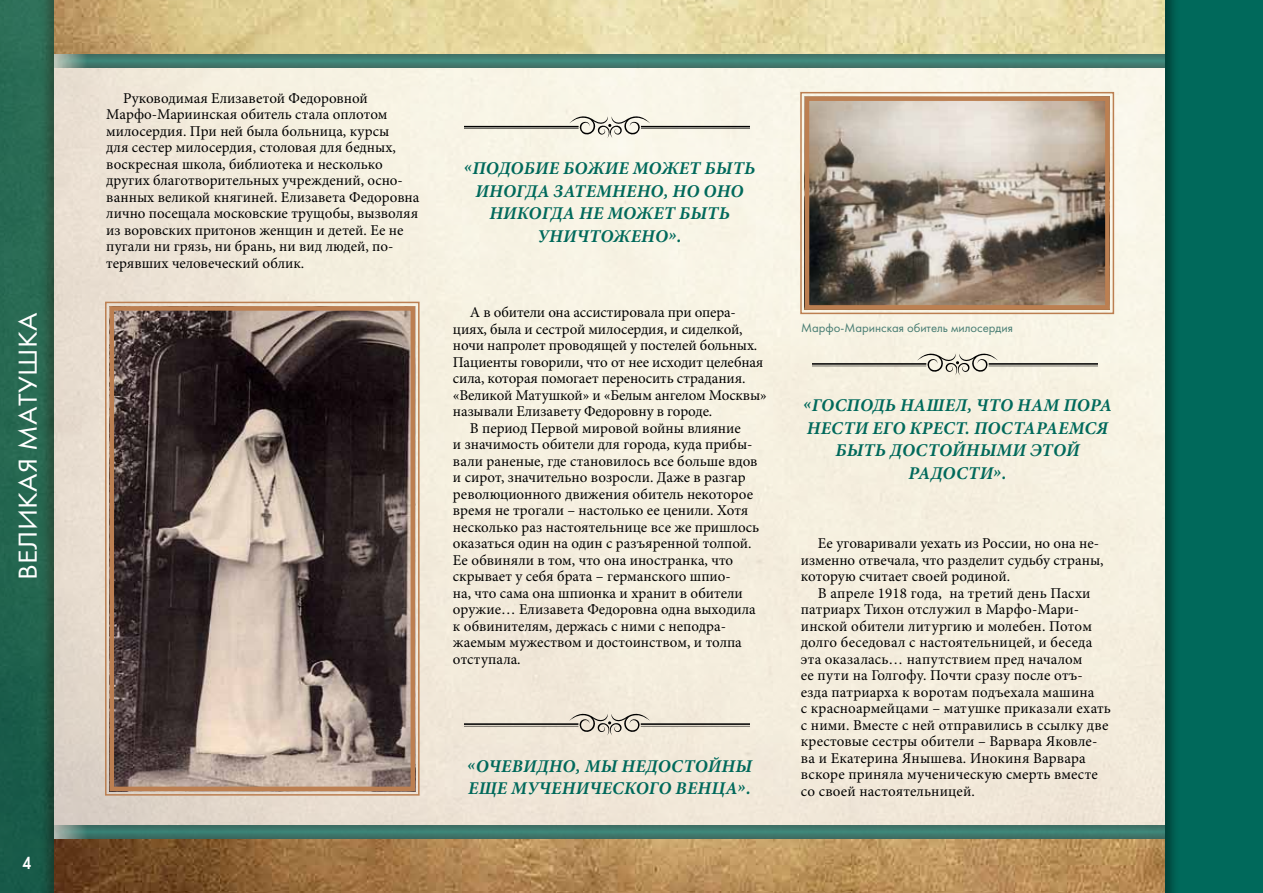
<style>
.page{position:relative;width:1263px;height:893px;background:#fff}
.page>*{position:absolute;margin:0;border:0;box-sizing:border-box;transform-origin:0 0}
.t1{font:27px "Futura";letter-spacing:.01em;color:#fff;scale:1.1 1}
.t2{font:italic 700 18px/22.5px "Minion Pro";letter-spacing:.01em;color:#00695b;text-align:center}
.t3{font:18px "Futura Demi";color:#fff;scale:.85 1}
.t4{font:15px/16.5px "Minion Pro";color:#000}
.t5{font:12.75px "Futura";color:#477c72}
</style>
<div class="page">
<img style="left:56px;top:0;width:1103px;height:893px">
<div style="left:54px;top:54px;width:1209px;height:785px;background:linear-gradient(to right,#eee6d8,#f9f5e4)"></div>
<div style="left:0;top:0;width:56px;height:893px;background:#000;opacity:.5"></div>
<div style="left:48px;top:48px;width:1215px;height:26px;background:#000;opacity:.5"></div>
<div style="left:48px;top:819px;width:1215px;height:27px;background:#000;opacity:.5"></div>
<div style="left:1159px;top:0;width:104px;height:893px;background:#000;opacity:.5"></div>
<svg style="left:104px;top:301px;width:316px;height:495px;background:#6c5e58"></svg>
<div style="left:110px;top:306px;width:305px;height:485px;border:4px solid #bc7f51"></div>
<svg style="left:799px;top:91px;width:316px;height:224px;background:#a69a8e"></svg>
<div style="left:805px;top:96px;width:305px;height:214px;border:4px solid #bc7f51"></div>
<svg style="left:464px;top:114px;width:285px;height:28px;background:#e1ded2"></svg>
<svg style="left:812px;top:352px;width:285px;height:26px;background:#dedacb"></svg>
<svg style="left:464px;top:712px;width:285px;height:26px;background:#d9d2c4"></svg>
<p class="t4" style="left:106px;top:90px;width:315px;text-indent:17px">Руководимая Елизаветой Федоровной Марфо-Мариинская обитель стала оплотом милосердия. При ней была больница, курсы<br>для сестер милосердия, столовая для бедных, воскресная школа, библиотека и несколько других благотворительных учреждений, осно&shy;ванных великой княгиней. Елизавета Федоровна лично посещала московские трущобы, вызволяя из воровских притонов женщин и детей. Ее не пугали ни грязь, ни брань, ни вид людей, по&shy;терявших человеческий облик.</p>
<p class="t2" style="left:464px;top:157px;width:293px">«Подобие Божие может быть иногда затемнено, но оно никогда не может быть уничтожено».</p>
<h1 class="t1" style="left:12px;top:580px;width:243px;rotate:-90deg">Великая матушка</h1>
<p class="t4" style="left:470px;top:304px;width:267px">А в обители она ассистировала при опера-</p>
<p class="t4" style="left:453px;top:321px;width:291px">циях, была и сестрой милосердия, и сиделкой,</p>
<p class="t4" style="left:453px;top:337px;width:306px">ночи напролет проводящей у постелей больных.</p>
<p class="t4" style="left:453px;top:354px;width:312px">Пациенты говорили, что от нее исходит целебная</p>
<p class="t4" style="left:453px;top:370px;width:294px">сила, которая помогает переносить страдания.</p>
<p class="t4" style="left:453px;top:387px;width:315px">«Великой Матушкой» и «Белым ангелом Москвы»</p>
<p class="t4" style="left:453px;top:403px;width:261px">называли Елизавету Федоровну в городе.</p>
<p class="t4" style="left:470px;top:420px;width:272px">В период Первой мировой войны влияние</p>
<p class="t4" style="left:453px;top:436px;width:301px">и значимость обители для города, куда прибы-</p>
<p class="t4" style="left:453px;top:453px;width:306px">вали раненые, где становилось все больше вдов</p>
<p class="t4" style="left:453px;top:469px;width:294px">и сирот, значительно возросли. Даже в разгар</p>
<p class="t4" style="left:453px;top:486px;width:302px">революционного движения обитель некоторое</p>
<p class="t4" style="left:453px;top:502px;width:297px">время не трогали – настолько ее ценили. Хотя</p>
<p class="t4" style="left:453px;top:519px;width:308px">несколько раз настоятельнице все же пришлось</p>
<p class="t4" style="left:453px;top:535px;width:300px">оказаться один на один с разъяренной толпой.</p>
<p class="t4" style="left:453px;top:552px;width:282px">Ее обвиняли в том, что она иностранка, что</p>
<p class="t4" style="left:453px;top:568px;width:279px">скрывает у себя брата – германского шпио-</p>
<p class="t4" style="left:453px;top:585px;width:291px">на, что сама она шпионка и хранит в обители</p>
<p class="t4" style="left:453px;top:601px;width:304px">оружие… Елизавета Федоровна одна выходила</p>
<p class="t4" style="left:453px;top:618px;width:275px">к обвинителям, держась с ними с неподра-</p>
<p class="t4" style="left:453px;top:634px;width:290px">жаемым мужеством и достоинством, и толпа</p>
<p class="t4" style="left:453px;top:651px;width:69px">отступала.</p>
<p class="t3" style="left:23px;top:852px;width:12px">4</p>
<p class="t2" style="left:467px;top:754px;width:286px;text-align:left">«Очевидно, мы недостойны еще мученического венца».</p>
<p class="t5" style="left:801px;top:320px;width:213px">Марфо-Маринская обитель милосердия</p>
<p class="t2" style="left:803px;top:394px;width:310px">«Господь нашел, что нам пора нести его крест. Постараемся быть достойными этой радости».</p>
<p class="t4" style="left:801px;top:535px;width:304px;text-indent:17px">Ее уговаривали уехать из России, но она не&shy;изменно отвечала, что разделит судьбу страны, которую считает своей родиной.</p>
<p class="t4" style="left:801px;top:585px;width:312px;text-indent:17px">В апреле 1918 года, на третий день Пасхи патриарх Тихон отслужил в Марфо-Мари&shy;инской обители литургию и молебен. Потом долго беседовал с настоятельницей, и беседа эта оказалась… напутствием пред началом<br>ее пути на Голгофу. Почти сразу после отъ&shy;езда патриарха к воротам подъехала машина<br>с красноармейцами – матушке приказали ехать с ними. Вместе с ней отправились в ссылку две крестовые сестры обители – Варвара Яковле&shy;ва и Екатерина Янышева. Инокиня Варвара вскоре приняла мученическую смерть вместе со своей настоятельницей.</p>
</div>
